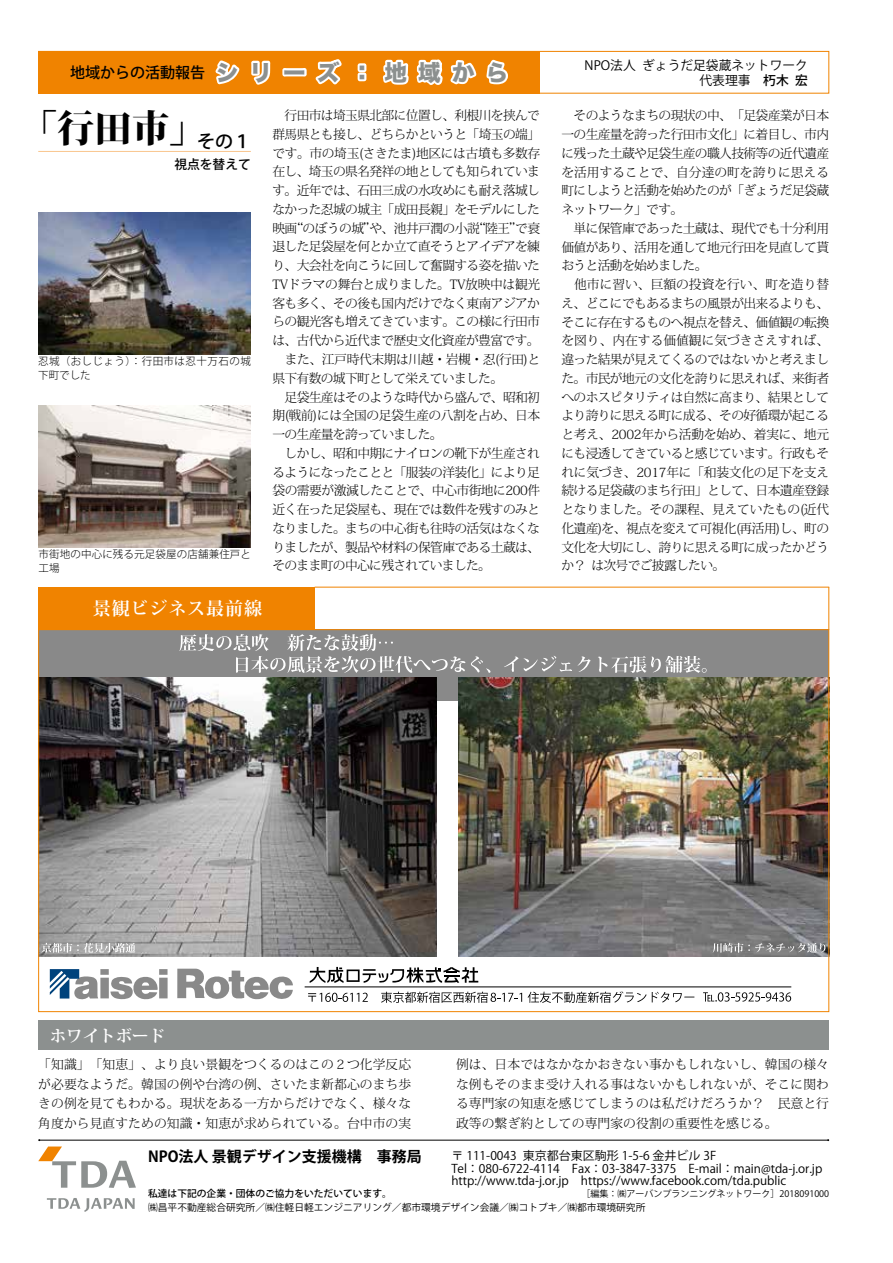
<style>
.page{position:relative;width:893px;height:1263px;background:#fff}
.page>*{position:absolute;margin:0;border:0;box-sizing:border-box;transform-origin:0 0}
.t1{font:800 37.5px "Koz Min Pro";color:#000}
.t2{font:22.5px "Hira Kaku Std N W8";letter-spacing:.5em;color:#8c908f}
.t3{font:700 18px "Koz Min Pro";letter-spacing:.05em;color:#fff}
.t4{font:500 18px "Koz Go Pro";color:#000}
.t5{font:700 16.5px "Koz Min Pro";color:#fff}
.t6{font:700 15px "Koz Go Pro";color:#000}
.t7{font:500 15px "Koz Go Pro";color:#000}
.t8{font:300 12.75px/18.8px "Koz Min Pro";letter-spacing:-.05em;color:#000;text-align:justify}
.t9{font:300 12.75px "Koz Min Pro";letter-spacing:-.03em;color:#000}
.t10{font:12.75px "Koz Go Pro";color:#000}
.t11{font:300 12.75px "Koz Min Pro";letter-spacing:-.025em;color:#000}
.t12{font:500 12.75px "Koz Go Pro";color:#000}
.t13{font:12px/13.5px "Koz Go Pro";color:#000}
.t14{font:300 10.5px/13.5px "Koz Go Pro";letter-spacing:.045em;color:#000}
.t15{font:300 10.5px/13.5px "Koz Go Pro";letter-spacing:.015em;color:#000}
.t16{font:9.75px "Koz Go Pro";color:#000}
.t17{font:500 9.75px "Koz Go Pro";color:#000}
.t18{font:9px "Koz Go Pro";color:#000}
.s1{font-weight:500}
</style>
<div class="page">
<hr style="left:39px;top:1140px;width:789px;height:1px;background:#000">
<svg style="left:47px;top:1198px;width:88px;height:14px"></svg>
<svg style="left:38px;top:1139px;width:98px;height:49px"></svg>
<div style="left:38px;top:51px;width:502px;height:43px;background:#f08300"></div>
<div style="left:38px;top:51px;width:791px;height:43px;border:1px solid #f08300"></div>
<svg style="left:215px;top:60px;width:56px;height:25px"></svg>
<svg style="left:282px;top:59px;width:60px;height:26px"></svg>
<svg style="left:357px;top:63px;width:10px;height:19px"></svg>
<svg style="left:380px;top:52px;width:131px;height:33px"></svg>
<img style="left:38px;top:213px;width:213px;height:142px">
<img style="left:38px;top:406px;width:213px;height:142px">
<hr style="left:38px;top:151px;width:213px;height:1px;background:#f9c893">
<div style="left:38px;top:629px;width:791px;height:72px;background:#898989"></div>
<img style="left:40px;top:678px;width:396px;height:279px">
<img style="left:459px;top:678px;width:368px;height:279px">
<svg style="left:179px;top:634px;width:286px;height:39px"></svg>
<svg style="left:471px;top:656px;width:19px;height:17px"></svg>
<svg style="left:504px;top:656px;width:14px;height:16px"></svg>
<svg style="left:524px;top:656px;width:48px;height:15px"></svg>
<svg style="left:578px;top:656px;width:13px;height:16px"></svg>
<svg style="left:598px;top:656px;width:109px;height:17px"></svg>
<svg style="left:50px;top:969px;width:118px;height:31px"></svg>
<svg style="left:177px;top:969px;width:116px;height:31px"></svg>
<hr style="left:305px;top:987px;width:486px;height:1px;background:#000">
<svg style="left:310px;top:967px;width:168px;height:16px"></svg>
<svg style="left:308px;top:993px;width:60px;height:9px"></svg>
<svg style="left:381px;top:992px;width:141px;height:11px"></svg>
<svg style="left:528px;top:991px;width:166px;height:12px"></svg>
<svg style="left:703px;top:992px;width:88px;height:9px"></svg>
<svg style="left:41px;top:943px;width:94px;height:10px"></svg>
<svg style="left:713px;top:943px;width:112px;height:10px"></svg>
<div style="left:38px;top:587px;width:277px;height:42px;background:#f08300"></div>
<hr style="left:315px;top:587px;width:514px;height:1px;background:#f08300">
<hr style="left:828px;top:587px;width:1px;height:43px;background:#f08300">
<div style="left:38px;top:1020px;width:791px;height:30px;background:#8c908f"></div>
<p class="t7" style="left:70px;top:63px;width:136px">地域からの活動報告</p>
<h2 class="t2" style="left:216px;top:60px;width:294px">シリーズ：地域から</h2>
<h1 class="t1" style="left:20px;top:100px;width:189px">「行田市」</h1>
<p class="t8" style="left:285px;top:106px;width:257px">行田市は埼玉県北部に位置し、利根川を挟んで</p>
<p class="t8" style="left:272px;top:124px;width:269px">群馬県とも接し、どちらかというと「埼玉の端」</p>
<p class="t9" style="left:272px;top:144px;width:269px">です。市の埼玉(さきたま)地区には古墳も多数存</p>
<p class="t8" style="left:272px;top:162px;width:269px">在し、埼玉の県名発祥の地としても知られていま</p>
<p class="t8" style="left:272px;top:181px;width:269px">す。近年では、石田三成の水攻めにも耐え落城し</p>
<p class="t8" style="left:272px;top:199px;width:269px">なかった忍城の城主「成田長親」をモデルにした</p>
<p class="t8" style="left:272px;top:218px;width:269px">映画“のぼうの城”や、池井戸潤の小説“陸王”で衰</p>
<p class="t8" style="left:272px;top:237px;width:269px">退した足袋屋を何とか立て直そうとアイデアを練</p>
<p class="t8" style="left:272px;top:256px;width:269px">り、大会社を向こうに回して奮闘する姿を描いた</p>
<p class="t11" style="left:272px;top:275px;width:269px">TVドラマの舞台と成りました。TV放映中は観光</p>
<p class="t8" style="left:272px;top:293px;width:269px">客も多く、その後も国内だけでなく東南アジアか</p>
<p class="t8" style="left:272px;top:312px;width:269px">らの観光客も増えてきています。この様に行田市</p>
<p class="t8" style="left:272px;top:331px;width:269px">は、古代から近代まで歴史文化資産が豊富です。</p>
<p class="t9" style="left:285px;top:350px;width:257px">また、江戸時代末期は川越・岩槻・忍(行田)と</p>
<p class="t8" style="left:272px;top:368px;width:232px">県下有数の城下町として栄えていました。</p>
<p class="t8" style="left:285px;top:387px;width:257px">足袋生産はそのような時代から盛んで、昭和初</p>
<p class="t9" style="left:272px;top:407px;width:269px">期(戦前)には全国の足袋生産の八割を占め、日本</p>
<p class="t8" style="left:272px;top:425px;width:172px">一の生産量を誇っていました。</p>
<p class="t8" style="left:285px;top:443px;width:257px">しかし、昭和中期にナイロンの靴下が生産され</p>
<p class="t8" style="left:272px;top:462px;width:269px">るようになったことと「服装の洋装化」により足</p>
<p class="t8" style="left:272px;top:481px;width:269px">袋の需要が激減したことで、中心市街地に200件</p>
<p class="t8" style="left:272px;top:500px;width:269px">近く在った足袋屋も、現在では数件を残すのみと</p>
<p class="t8" style="left:272px;top:518px;width:269px">なりました。まちの中心街も往時の活気はなくな</p>
<p class="t8" style="left:272px;top:537px;width:269px">りましたが、製品や材料の保管庫である土蔵は、</p>
<p class="t8" style="left:272px;top:556px;width:220px">そのまま町の中心に残されていました。</p>
<h3 class="t4" style="left:197px;top:130px;width:55px">その１</h3>
<p class="t12" style="left:174px;top:156px;width:78px">視点を替えて</p>
<p class="t14" style="left:38px;top:355px;width:214px">忍城（おしじょう）：行田市は忍十万石の城下町でした</p>
<p class="t15" style="left:39px;top:548px;width:214px">市街地の中心に残る元足袋屋の店舗兼住戸と工場</p>
<h3 class="t3" style="left:93px;top:595px;width:171px">景観ビジネス最前線</h3>
<p class="t10" style="left:585px;top:57px;width:225px">NPO法人 ぎょうだ足袋蔵ネットワーク</p>
<p class="t10" style="left:699px;top:72px;width:110px">代表理事 <span class="s1">朽木 宏</span></p>
<p class="t8" style="left:561px;top:106px;width:269px;text-indent:12px">そのようなまちの現状の中、「足袋産業が日本一の生産量を誇った行田市文化」に着目し、市内に残った土蔵や足袋生産の職人技術等の近代遺産を活用することで、自分達の町を誇りに思える町にしようと活動を始めたのが「ぎょうだ足袋蔵ネットワーク」です。</p>
<p class="t8" style="left:561px;top:218px;width:269px;text-indent:12px">単に保管庫であった土蔵は、現代でも十分利用価値があり、活用を通して地元行田を見直して貰おうと活動を始めました。</p>
<p class="t8" style="left:561px;top:275px;width:269px;text-indent:13px">他市に習い、巨額の投資を行い、町を造り替え、どこにでもあるまちの風景が出来るよりも、そこに存在するものへ視点を替え、価値観の転換を図り、内在する価値観に気づきさえすれば、違った結果が見えてくるのではないかと考えました。市民が地元の文化を誇りに思えれば、来街者へのホスピタリティは自然に高まり、結果としてより誇りに思える町に成る、その好循環が起こると考え、2002年から活動を始め、着実に、地元にも浸透してきていると感じています。行政もそれに気づき、2017年に「和装文化の足下を支え続ける足袋蔵のまち行田」として、日本遺産登録となりました。その課程、見えていたもの(近代化遺産)を、視点を変えて可視化(再活用)し、町の文化を大切にし、誇りに思える町に成ったかどうか？ は次号でご披露したい。</p>
<p class="t5" style="left:50px;top:1024px;width:117px">ホワイトボード</p>
<p class="t8" style="left:38px;top:1054px;width:374px;line-height:19.5px">「知識」「知恵」、より良い景観をつくるのはこの２つ化学反応が必要なようだ。韓国の例や台湾の例、さいたま新都心のまち歩きの例を見てもわかる。現状をある一方からだけでなく、様々な角度から見直すための知識・知恵が求められている。台中市の実</p>
<p class="t8" style="left:456px;top:1054px;width:374px;line-height:19.5px">例は、日本ではなかなかおきない事かもしれないし、韓国の様々な例もそのまま受け入れる事はないかもしれないが、そこに関わる専門家の知恵を感じてしまうのは私だけだろうか？ 民意と行政等の繋ぎ約としての専門家の役割の重要性を感じる。</p>
<p class="t6" style="left:148px;top:1147px;width:275px">NPO法人景観デザイン支援機構 事務局</p>
<p class="t13" style="left:451px;top:1149px;width:372px">〒 111-0043 東京都台東区駒形 1-5-6 金井ビル 3F<br>Tel：080-6722-4114 Fax：03-3847-3375 E-mail：main@tda-j.or.jp</p>
<p class="t13" style="left:451px;top:1174px;width:336px">http://www.tda-j.or.jp　https://www.facebook.com/tda.public</p>
<p class="t18" style="left:582px;top:1188px;width:249px">［編集：㈱アーバンプランニングネットワーク］2018091000</p>
<p class="t16" style="left:148px;top:1201px;width:499px">㈱昌平不動産総合研究所／㈱住軽日軽エンジニアリング／都市環境デザイン会議／㈱コトブキ／㈱都市環境研究所</p>
<p class="t17" style="left:148px;top:1187px;width:245px">私達は下記の企業・団体のご協力をいただいています。</p>
</div>
